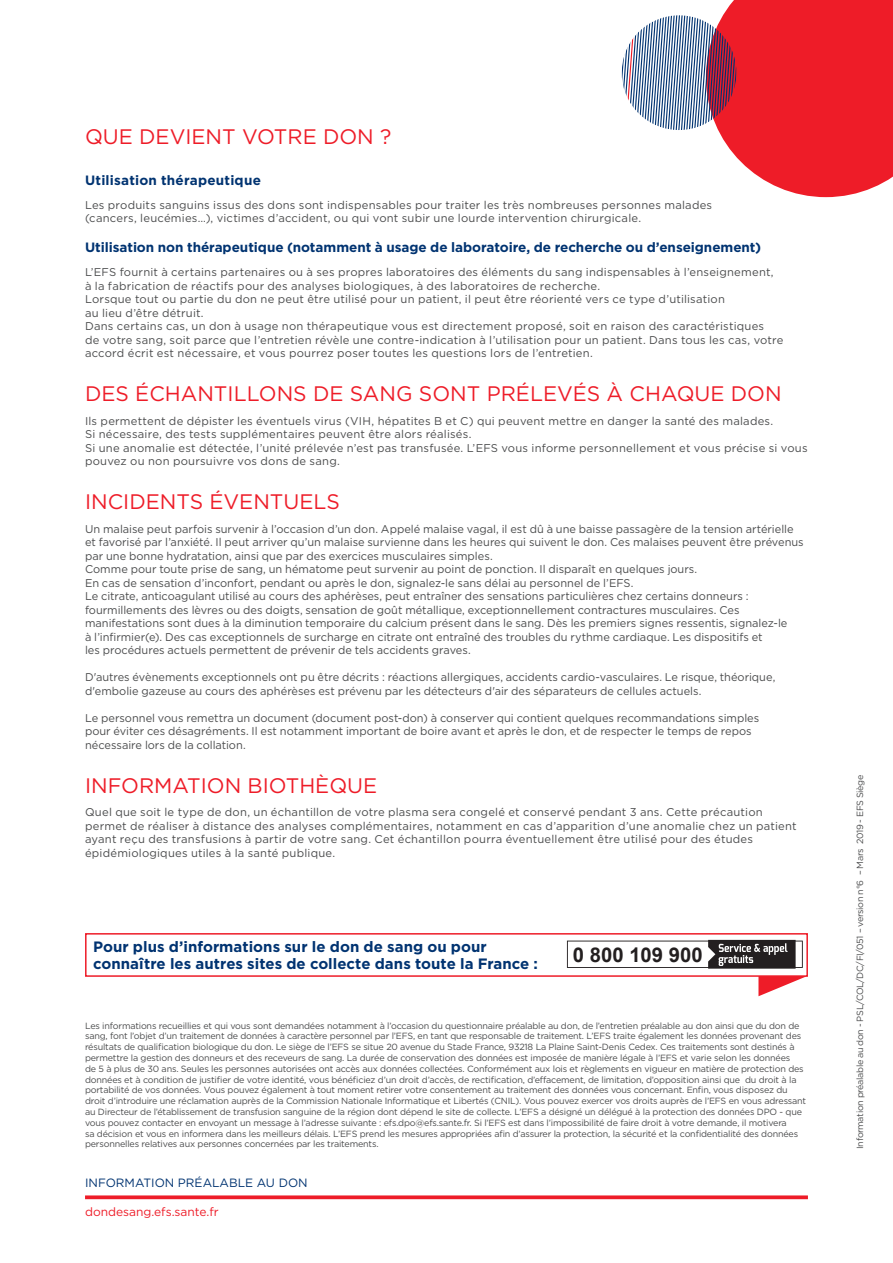
<style>
.page{position:relative;width:893px;height:1263px;background:#fff}
.page>*{position:absolute;margin:0;border:0;box-sizing:border-box;transform-origin:0 0}
.t1{font:21px "Gotham";color:#ee1c28}
.t2{font:700 20.25px "Arial";color:#231f20}
.t3{font:700 15px/16.5px "Gotham";color:#013371}
.t4{font:700 13.5px "Gotham";color:#013371}
.t5{font:12px "Gotham";color:#013371}
.t6{font:12px "Gotham";color:#ee1c28}
.t7{font:11.25px/13.5px "Gotham";letter-spacing:.005em;color:#4b4c4d}
.t8{font:9px/10.8px "Gotham";letter-spacing:-.02em;color:#4b4c4d}
.t9{font:9px "Gotham";letter-spacing:-.04em;color:#4b4c4d}
</style>
<div class="page">
<div style="left:85px;top:933px;width:723px;height:44px;border:2px solid #ee1c28"></div>
<svg style="left:758px;top:976px;width:49px;height:20px"></svg>
<svg style="left:567px;top:940px;width:236px;height:29px"></svg>
<svg style="left:621px;top:0;width:272px;height:197px"></svg>
<svg style="left:85px;top:1195px;width:723px;height:4px;background:#ef3640"></svg>
<h1 class="t1" style="left:85px;top:123px;width:308px">QUE DEVIENT VOTRE DON ?</h1>
<p class="t4" style="left:85px;top:171px;width:177px">Utilisation thérapeutique</p>
<p class="t7" style="left:85px;top:198px;width:629px">Les produits sanguins issus des dons sont indispensables pour traiter les très nombreuses personnes malades (cancers, leucémies…), victimes d’accident, ou qui vont subir une lourde intervention chirurgicale.</p>
<p class="t4" style="left:85px;top:238px;width:678px">Utilisation non thérapeutique (notamment à usage de laboratoire, de recherche ou d’enseignement)</p>
<p class="t7" style="left:85px;top:265px;width:700px">L’EFS fournit à certains partenaires ou à ses propres laboratoires des éléments du sang indispensables à l’enseignement,<br>à la fabrication de réactifs pour des analyses biologiques, à des laboratoires de recherche.<br>Lorsque tout ou partie du don ne peut être utilisé pour un patient, il peut être réorienté vers ce type d’utilisation<br>au lieu d’être détruit.<br>Dans certains cas, un don à usage non thérapeutique vous est directement proposé, soit en raison des caractéristiques<br>de votre sang, soit parce que l’entretien révèle une contre-indication à l’utilisation pour un patient. Dans tous les cas, votre accord écrit est nécessaire, et vous pourrez poser toutes les questions lors de l’entretien.</p>
<h1 class="t1" style="left:85px;top:380px;width:698px">DES ÉCHANTILLONS DE SANG SONT PRÉLEVÉS À CHAQUE DON</h1>
<p class="t7" style="left:85px;top:414px;width:724px">Ils permettent de dépister les éventuels virus (VIH, hépatites B et C) qui peuvent mettre en danger la santé des malades.<br>Si nécessaire, des tests supplémentaires peuvent être alors réalisés.<br>Si une anomalie est détectée, l’unité prélevée n’est pas transfusée. L’EFS vous informe personnellement et vous précise si vous pouvez ou non poursuivre vos dons de sang.</p>
<h1 class="t1" style="left:85px;top:488px;width:256px">INCIDENTS ÉVENTUELS</h1>
<p class="t7" style="left:85px;top:522px;width:720px">Un malaise peut parfois survenir à l’occasion d’un don. Appelé malaise vagal, il est dû à une baisse passagère de la tension artérielle et favorisé par l’anxiété. Il peut arriver qu’un malaise survienne dans les heures qui suivent le don. Ces malaises peuvent être prévenus par une bonne hydratation, ainsi que par des exercices musculaires simples.<br>Comme pour toute prise de sang, un hématome peut survenir au point de ponction. Il disparaît en quelques jours.<br>En cas de sensation d’inconfort, pendant ou après le don, signalez-le sans délai au personnel de l’EFS.<br>Le citrate, anticoagulant utilisé au cours des aphérèses, peut entraîner des sensations particulières chez certains donneurs : fourmillements des lèvres ou des doigts, sensation de goût métallique, exceptionnellement contractures musculaires. Ces manifestations sont dues à la diminution temporaire du calcium présent dans le sang. Dès les premiers signes ressentis, signalez-le<br>à l’infirmier(e). Des cas exceptionnels de surcharge en citrate ont entraîné des troubles du rythme cardiaque. Les dispositifs et<br>les procédures actuels permettent de prévenir de tels accidents graves.</p>
<p class="t7" style="left:85px;top:670px;width:692px">D'autres évènements exceptionnels ont pu être décrits : réactions allergiques, accidents cardio-vasculaires. Le risque, théorique, d'embolie gazeuse au cours des aphérèses est prévenu par les détecteurs d'air des séparateurs de cellules actuels.</p>
<p class="t7" style="left:85px;top:711px;width:676px">Le personnel vous remettra un document (document post-don) à conserver qui contient quelques recommandations simples pour éviter ces désagréments. Il est notamment important de boire avant et après le don, et de respecter le temps de repos nécessaire lors de la collation.</p>
<h1 class="t1" style="left:85px;top:772px;width:294px">INFORMATION BIOTHÈQUE</h1>
<p class="t7" style="left:85px;top:805px;width:713px">Quel que soit le type de don, un échantillon de votre plasma sera congelé et conservé pendant 3 ans. Cette précaution permet de réaliser à distance des analyses complémentaires, notamment en cas d’apparition d’une anomalie chez un patient ayant reçu des transfusions à partir de votre sang. Cet échantillon pourra éventuellement être utilisé pour des études épidémiologiques utiles à la santé publique.</p>
<h3 class="t3" style="left:93px;top:938px;width:446px">Pour plus d’informations sur le don de sang ou pour connaître les autres sites de collecte dans toute la France :</h3>
<h2 class="t2" style="left:573px;top:941px;width:131px">0 800 109 900</h2>
<p class="t8" style="left:85px;top:1020px;width:723px">Les informations recueillies et qui vous sont demandées notamment à l’occasion du questionnaire préalable au don, de l’entretien préalable au don ainsi que du don de sang, font l’objet d’un traitement de données à caractère personnel par l’EFS, en tant que responsable de traitement. L’EFS traite également les données provenant des résultats de qualification biologique du don. Le siège de l’EFS se situe 20 avenue du Stade France, 93218 La Plaine Saint-Denis Cedex. Ces traitements sont destinés à permettre la gestion des donneurs et des receveurs de sang. La durée de conservation des données est imposée de manière légale à l’EFS et varie selon les données<br>de 5 à plus de 30 ans. Seules les personnes autorisées ont accès aux données collectées. Conformément aux lois et règlements en vigueur en matière de protection des données et à condition de justifier de votre identité, vous bénéficiez d’un droit d’accès, de rectification, d’effacement, de limitation, d’opposition ainsi que du droit à la portabilité de vos données. Vous pouvez également à tout moment retirer votre consentement au traitement des données vous concernant. Enfin, vous disposez du droit d’introduire une réclamation auprès de la Commission Nationale Informatique et Libertés (CNIL). Vous pouvez exercer vos droits auprès de l’EFS en vous adressant au Directeur de l’établissement de transfusion sanguine de la région dont dépend le site de collecte. L’EFS a désigné un délégué à la protection des données DPO - que vous pouvez contacter en envoyant un message à l’adresse suivante : efs.dpo@efs.sante.fr. Si l’EFS est dans l’impossibilité de faire droit à votre demande, il motivera<br>sa décision et vous en informera dans les meilleurs délais. L’EFS prend les mesures appropriées afin d’assurer la protection, la sécurité et la confidentialité des données personnelles relatives aux personnes concernées par les traitements.</p>
<p class="t5" style="left:85px;top:1175px;width:224px">INFORMATION PRÉALABLE AU DON</p>
<p class="t6" style="left:85px;top:1204px;width:135px">dondesang.efs.sante.fr</p>
<p class="t9" style="left:854px;top:1149px;width:376px;rotate:-90deg">Information préalable au don - PSL/COL/DC/FI/051 – version n°6 – Mars 2019 - EFS Siège</p>
</div>
